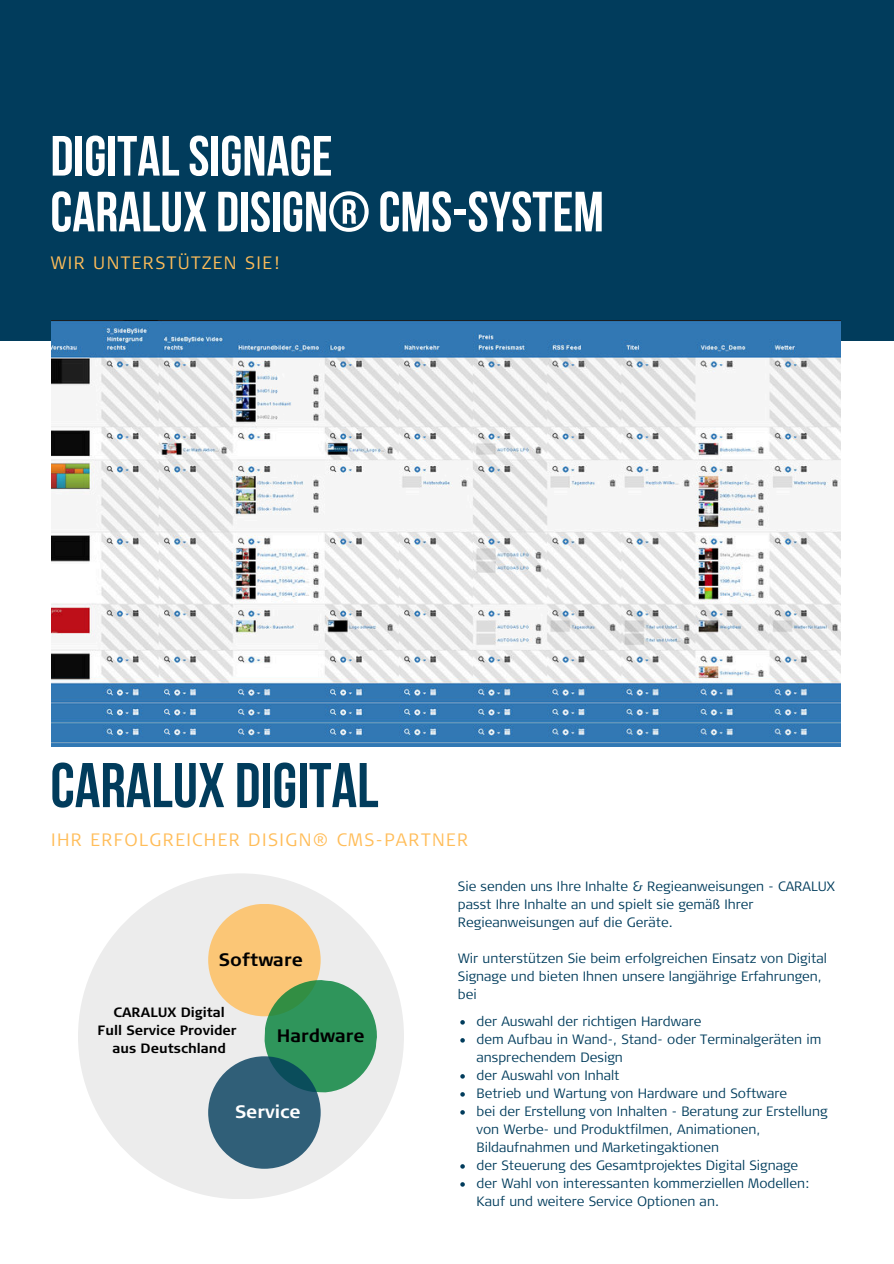
<style>
.page{position:relative;width:894px;height:1264px;background:#fff}
.page>*{position:absolute;margin:0;border:0;box-sizing:border-box;transform-origin:0 0}
.t1{font:700 63px "Bebas Neue";color:#013c5c}
.t2{font:700 56.55px/55.8px "Bebas Neue";color:#fff}
.t3{font:700 18px "Signa Column";color:#000}
.t4{font:700 18px "Signa Column";color:#fff}
.t5{font:300 17.85px "Signa Column";letter-spacing:.08em;color:#ffbd59}
.t6{font:300 13.5px/18px "Signa Column";color:#013c5c}
.t7{font:700 13.5px/18px "Signa Column";color:#000;text-align:center}
</style>
<div class="page">
<div style="left:78px;top:873px;width:326px;height:326px;background:#ececec;border-radius:50%"></div>
<div style="left:208px;top:903px;width:112px;height:113px;background:#fbc676;border-radius:50%"></div>
<svg style="left:262px;top:978px;width:115px;height:116px"></svg>
<svg style="left:208px;top:1056px;width:112px;height:112px;background:#2e5e76"></svg>
<div style="left:0;top:0;width:893px;height:340px;background:#013c5c"></div>
<img style="left:51px;top:321px;width:789px;height:425px">
<svg style="left:460px;top:1020px;width:4px;height:4px"></svg>
<svg style="left:460px;top:1038px;width:4px;height:4px"></svg>
<svg style="left:460px;top:1074px;width:4px;height:4px"></svg>
<svg style="left:460px;top:1092px;width:4px;height:4px"></svg>
<svg style="left:460px;top:1110px;width:4px;height:4px"></svg>
<svg style="left:460px;top:1164px;width:4px;height:4px"></svg>
<svg style="left:460px;top:1182px;width:4px;height:4px"></svg>
<h2 class="t2" style="left:50px;top:127px;width:555px">DIGITAL SIGNAGE<br>CARALUX DISIGN® CMS-SYSTEM</h2>
<h3 class="t5" style="left:50px;top:252px;width:230px">WIR UNTERSTÜTZEN SIE!</h3>
<h1 class="t1" style="left:50px;top:750px;width:329px">CARALUX DIGITAL</h1>
<h3 class="t5" style="left:51px;top:829px;width:418px">IHR ERFOLGREICHER DISIGN® CMS-PARTNER</h3>
<h3 class="t3" style="left:219px;top:948px;width:85px">Software</h3>
<p class="t7" style="left:98px;top:1003px;width:140px">CARALUX Digital<br>Full Service Provider aus Deutschland</p>
<h3 class="t3" style="left:277px;top:1025px;width:89px">Hardware</h3>
<h3 class="t4" style="left:235px;top:1101px;width:67px">Service</h3>
<p class="t6" style="left:458px;top:877px;width:378px">Sie senden uns Ihre Inhalte &amp; Regieanweisungen - CARALUX passt Ihre Inhalte an und spielt sie gemäß Ihrer<br>Regieanweisungen auf die Geräte.</p>
<p class="t6" style="left:458px;top:949px;width:370px">Wir unterstützen Sie beim erfolgreichen Einsatz von Digital<br>Signage und bieten Ihnen unsere langjährige Erfahrungen, bei</p>
<p class="t6" style="left:476px;top:1012px;width:352px">der Auswahl der richtigen Hardware<br>dem Aufbau in Wand-, Stand- oder Terminalgeräten im ansprechendem Design<br>der Auswahl von Inhalt<br>Betrieb und Wartung von Hardware und Software<br>bei der Erstellung von Inhalten - Beratung zur Erstellung von Werbe- und Produktfilmen, Animationen, Bildaufnahmen und Marketingaktionen<br>der Steuerung des Gesamtprojektes Digital Signage<br>der Wahl von interessanten kommerziellen Modellen:<br>Kauf und weitere Service Optionen an.</p>
</div>
